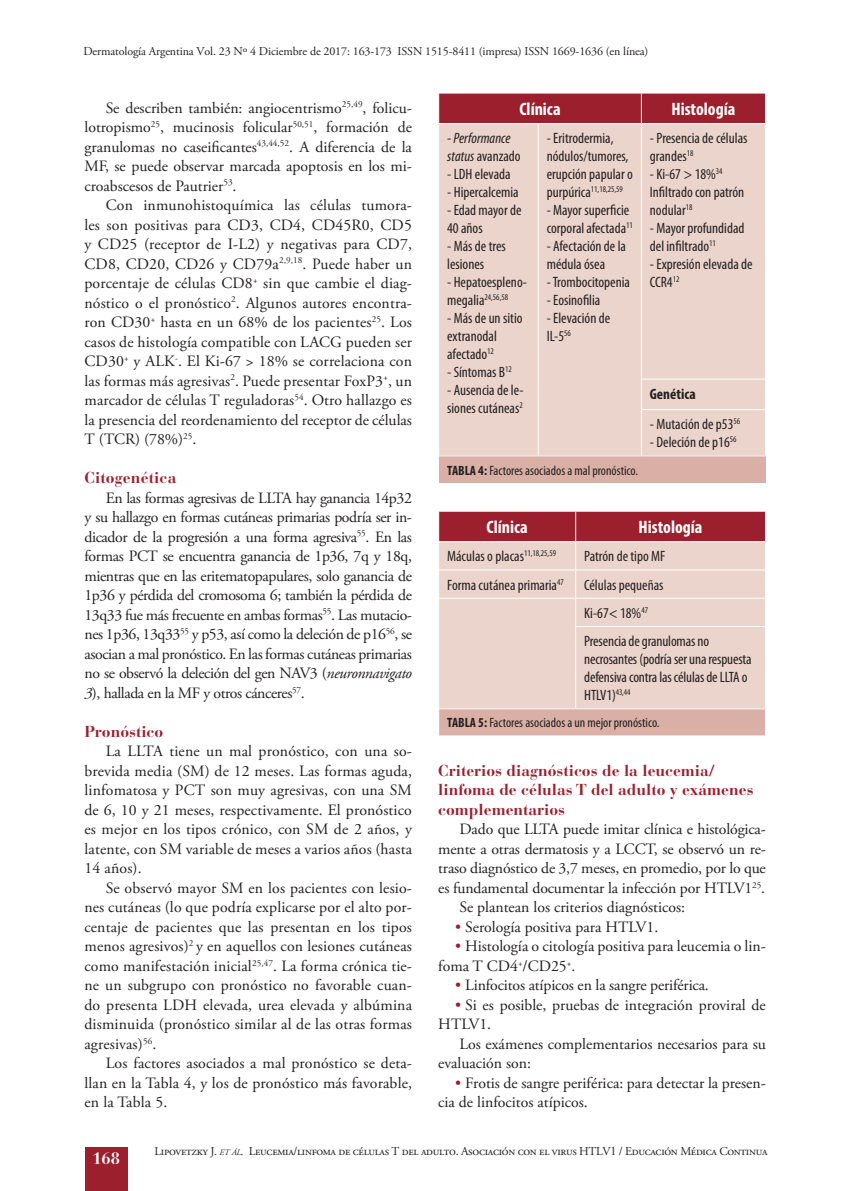
<style>
.page{position:relative;width:851px;height:1191px;background:#fff}
.page>*{position:absolute;margin:0;border:0;box-sizing:border-box;transform-origin:0 0}
.t1{font:700 condensed 18px "Myriad Pro";color:#fff}
.t2{font:700 16.5px "Bauer Bodoni Std";color:#fff}
.t3{font:15.75px/19.5px "Adobe Garamond Pro";color:#231f20;text-align:justify}
.t4{font:700 15.75px/19.5px "Bauer Bodoni Std";color:#9c1f2d}
.t5{font:condensed 15px/18px "Myriad Pro";color:#231f20}
.t6{font:italic condensed 15px/18px "Myriad Pro";color:#231f20}
.t7{font:700 condensed 15px "Myriad Pro";color:#231f20}
.t8{font:condensed 13.5px "Myriad Pro";color:#231f20}
.t9{font:12px "Adobe Garamond Pro";letter-spacing:-.025em;color:#231f20}
.t10{font:condensed 8.7px "Myriad Pro";color:#231f20}
.s1{font-style:italic}
.s2{font-style:normal}
.s3{font-size:15px}
.s4{font-weight:700}
.s5{color:#9c1f2d}
.s6{font-style:italic;font-size:8.4px}
.s7{font-family:"Times New Roman"}
</style>
<div class="page">
<div style="left:85px;top:1146px;width:43px;height:45px;background:#9c1f2d"></div>
<div style="left:439px;top:94px;width:326px;height:29px;background:#9c1f2d"></div>
<div style="left:439px;top:124px;width:326px;height:331px;background:#ebd4cc"></div>
<div style="left:438px;top:456px;width:327px;height:27px;background:#dab0a6"></div>
<hr style="left:537px;top:124px;width:1px;height:255px;background:#fff">
<hr style="left:641px;top:124px;width:1px;height:255px;background:#fff">
<hr style="left:537px;top:379px;width:1px;height:30px;background:#fff">
<hr style="left:537px;top:409px;width:1px;height:46px;background:#fff">
<hr style="left:641px;top:410px;width:1px;height:45px;background:#fff">
<hr style="left:641px;top:93px;width:1px;height:30px;background:#fff">
<hr style="left:641px;top:379px;width:124px;height:1px;background:#fff">
<hr style="left:641px;top:379px;width:1px;height:30px;background:#fff">
<hr style="left:641px;top:409px;width:124px;height:1px;background:#fff">
<div style="left:439px;top:626px;width:326px;height:82px;background:#ebd4cc"></div>
<div style="left:438px;top:709px;width:327px;height:27px;background:#dab0a6"></div>
<svg style="left:438px;top:709px;width:1px;height:26px"></svg>
<hr style="left:438px;top:735px;width:137px;height:1px;background:#fff">
<hr style="left:575px;top:735px;width:190px;height:1px;background:#fff">
<hr style="left:575px;top:626px;width:190px;height:1px;background:#fff">
<svg style="left:439px;top:512px;width:327px;height:114px;background:#d7a6a4"></svg>
<hr style="left:575px;top:627px;width:1px;height:81px;background:#fff">
<hr style="left:765px;top:511px;width:1px;height:30px;background:#fff">
<hr style="left:438px;top:541px;width:137px;height:1px;background:#fff">
<hr style="left:575px;top:541px;width:190px;height:1px;background:#fff">
<p class="t9" style="left:83px;top:44px;width:566px">Dermatología Argentina Vol. 23 Nº 4 Diciembre de 2017: 163-173 ISSN 1515-8411 (impresa) ISSN 1669-1636 (en línea)</p>
<p class="t3" style="left:84px;top:98px;width:329px;text-indent:21px">Se describen también: angiocentrismo<sup>25,49</sup>, folicu&shy;lotropismo<sup>25</sup>, mucinosis folicular<sup>50,51</sup>, formación de granulomas no caseificantes<sup>43,44,52</sup>. A diferencia de la MF, se puede observar marcada apoptosis en los mi&shy;croabscesos de Pautrier<sup>53</sup>.</p>
<p class="t3" style="left:84px;top:196px;width:329px;text-indent:21px">Con inmunohistoquímica las células tumora&shy;les son positivas para CD3, CD4, CD45R0, CD5 y CD25 (receptor de I-L2) y negativas para CD7, CD8, CD20, CD26 y CD79a<sup>2,9,18</sup>. Puede haber un porcentaje de células CD8<sup>+</sup> sin que cambie el diag&shy;nóstico o el pronóstico<sup>2</sup>. Algunos autores encontra&shy;ron CD30<sup>+</sup> hasta en un 68% de los pacientes<sup>25</sup>. Los casos de histología compatible con LACG pueden ser CD30<sup>+</sup> y ALK<sup>-</sup>. El Ki-67 &gt; 18% se correlaciona con las formas más agresivas<sup>2</sup>. Puede presentar FoxP3<sup>+</sup>, un marcador de células T reguladoras<sup>54</sup>. Otro hallazgo es la presencia del reordenamiento del receptor de células T (TCR) (78%)<sup>25</sup>.</p>
<p class="t4" style="left:84px;top:468px;width:93px">Citogenética</p>
<p class="t3" style="left:84px;top:488px;width:329px;text-indent:21px">En las formas agresivas de LLTA hay ganancia 14p32 y su hallazgo en formas cutáneas primarias podría ser in&shy;dicador de la progresión a una forma agresiva<sup>55</sup>. En las formas PCT se encuentra ganancia de 1p36, 7q y 18q, mientras que en las eritematopapulares, solo ganancia de 1p36 y pérdida del cromosoma 6; también la pérdida de 13q33 fue más frecuente en ambas formas<sup>55</sup>. Las mutacio&shy;nes 1p36, 13q33<sup>55</sup> y p53, así como la deleción de p16<sup>56</sup>, se asocian a mal pronóstico. En las formas cutáneas primarias no se observó la deleción del gen NAV3 (<span class="s1">neuronnavigato 3</span>), hallada en la MF y otros cánceres<sup>57</sup>.</p>
<p class="t4" style="left:84px;top:721px;width:80px">Pronóstico</p>
<p class="t3" style="left:84px;top:742px;width:329px;text-indent:21px">La LLTA tiene un mal pronóstico, con una so&shy;brevida media (SM) de 12 meses. Las formas aguda, linfomatosa y PCT son muy agresivas, con una SM de 6, 10 y 21 meses, respectivamente. El pronóstico es mejor en los tipos crónico, con SM de 2 años, y latente, con SM variable de meses a varios años (hasta 14 años).</p>
<p class="t3" style="left:84px;top:878px;width:329px;text-indent:21px">Se observó mayor SM en los pacientes con lesio&shy;nes cutáneas (lo que podría explicarse por el alto por&shy;centaje de pacientes que las presentan en los tipos menos agresivos)<sup>2</sup> y en aquellos con lesiones cutáneas como manifestación inicial<sup>25,47</sup>. La forma crónica tie&shy;ne un subgrupo con pronóstico no favorable cuan&shy;do presenta LDH elevada, urea elevada y albúmina disminuida (pronóstico similar al de las otras formas agresivas)<sup>56</sup>.</p>
<p class="t3" style="left:84px;top:1054px;width:329px;text-indent:21px">Los factores asociados a mal pronóstico se deta&shy;llan en la Tabla 4, y los de pronóstico más favorable, en la Tabla 5.</p>
<p class="t1" style="left:519px;top:98px;width:43px">Clínica</p>
<p class="t1" style="left:671px;top:98px;width:65px">Histología</p>
<p class="t6" style="left:447px;top:129px;width:75px">- Performance status <span class="s2">avanzado</span></p>
<p class="t5" style="left:447px;top:165px;width:65px">- LDH elevada</p>
<p class="t5" style="left:447px;top:183px;width:73px">- Hipercalcemia</p>
<p class="t5" style="left:447px;top:201px;width:76px">- Edad mayor de<br>40 años</p>
<p class="t5" style="left:447px;top:237px;width:60px">- Más de tres lesiones</p>
<p class="t5" style="left:447px;top:273px;width:81px">- Hepatoespleno-</p>
<p class="t10" style="left:447px;top:292px;width:62px"><span class="s3">megalia</span>24,56,58</p>
<p class="t5" style="left:447px;top:309px;width:77px">- Más de un sitio extranodal afectado<sup>12</sup></p>
<p class="t5" style="left:447px;top:363px;width:66px">- Síntomas B<sup>12</sup></p>
<p class="t5" style="left:447px;top:381px;width:78px">- Ausencia de le&shy;siones cutáneas<sup>2</sup></p>
<p class="t5" style="left:546px;top:129px;width:88px">- Eritrodermia, nódulos/tumores, erupción papular o</p>
<p class="t10" style="left:546px;top:184px;width:78px"><span class="s3">purpúrica</span>11,18,25,59</p>
<p class="t5" style="left:546px;top:201px;width:88px">- Mayor superficie corporal afectada<sup>11</sup></p>
<p class="t5" style="left:546px;top:237px;width:81px">- Afectación de la médula ósea</p>
<p class="t5" style="left:546px;top:273px;width:85px">- Trombocitopenia</p>
<p class="t5" style="left:546px;top:291px;width:55px">- Eosinofilia</p>
<p class="t5" style="left:546px;top:309px;width:65px">- Elevación de<br>IL-5<sup>56</sup></p>
<p class="t5" style="left:649px;top:129px;width:99px">- Presencia de células grandes<sup>18</sup></p>
<p class="t5" style="left:649px;top:165px;width:96px">- Ki-67 &gt; 18%<sup>34<br></sup>Infiltrado con patrón nodular<sup>18</sup></p>
<p class="t5" style="left:649px;top:219px;width:96px">- Mayor profundidad del infiltrado<sup>11</sup></p>
<p class="t5" style="left:649px;top:255px;width:104px">- Expresión elevada de<br>CCR4<sup>12</sup></p>
<p class="t7" style="left:649px;top:384px;width:47px">Genética</p>
<p class="t5" style="left:649px;top:415px;width:92px">- Mutación de p53<sup>56</sup></p>
<p class="t5" style="left:649px;top:433px;width:88px">- Deleción de p16<sup>56</sup></p>
<p class="t8" style="left:447px;top:462px;width:192px"><span class="s4">TABLA 4:</span> Factores asociados a mal pronóstico.</p>
<p class="t1" style="left:486px;top:516px;width:43px">Clínica</p>
<p class="t1" style="left:638px;top:516px;width:65px">Histología</p>
<p class="t5" style="left:447px;top:547px;width:110px">Máculas o placas<sup>11,18,25,59</sup></p>
<p class="t5" style="left:584px;top:547px;width:83px">Patrón de tipo MF</p>
<p class="t5" style="left:447px;top:575px;width:118px">Forma cutánea primaria<sup>47</sup></p>
<p class="t5" style="left:584px;top:570px;width:126px;line-height:28.2px">Células pequeñas<br>Ki-67&lt; 18%<sup>47<br></sup>Presencia de granulomas no</p>
<p class="t5" style="left:584px;top:650px;width:169px">necrosantes (podría ser una respuesta defensiva contra las células de LLTA o<br>HTLV1)<sup>43,44</sup></p>
<p class="t8" style="left:447px;top:715px;width:214px"><span class="s4">TABLA 5:</span> Factores asociados a un mejor pronóstico.</p>
<p class="t4" style="left:438px;top:760px;width:317px">Criterios diagnósticos de la leucemia/ linfoma de células T del adulto y exámenes complementarios</p>
<p class="t3" style="left:459px;top:820px;width:308px">Dado que LLTA puede imitar clínica e histológica-</p>
<p class="t3" style="left:438px;top:839px;width:329px">mente a otras dermatosis y a LCCT, se observó un re-</p>
<p class="t3" style="left:438px;top:859px;width:329px">traso diagnóstico de 3,7 meses, en promedio, por lo que</p>
<p class="t3" style="left:438px;top:878px;width:328px">es fundamental documentar la infección por HTLV1<sup>25</sup>.</p>
<p class="t3" style="left:459px;top:898px;width:227px">Se plantean los criterios diagnósticos:</p>
<p class="t3" style="left:455px;top:917px;width:204px"><span class="s5">•</span> Serología positiva para HTLV1.</p>
<p class="t3" style="left:438px;top:937px;width:329px;text-indent:17px"><span class="s5">•</span> Histología o citología positiva para leucemia o lin&shy;foma T CD4<sup>+</sup>/CD25<sup>+</sup>.</p>
<p class="t3" style="left:455px;top:976px;width:255px"><span class="s5">•</span> Linfocitos atípicos en la sangre periférica.</p>
<p class="t3" style="left:438px;top:995px;width:329px;text-indent:17px"><span class="s5">•</span> Si es posible, pruebas de integración proviral de<br>HTLV1.</p>
<p class="t3" style="left:438px;top:1034px;width:329px;text-indent:21px">Los exámenes complementarios necesarios para su evaluación son:</p>
<p class="t3" style="left:438px;top:1073px;width:329px;text-indent:17px"><span class="s5">•</span> Frotis de sangre periférica: para detectar la presen&shy;cia de linfocitos atípicos.</p>
<p class="t2" style="left:92px;top:1148px;width:29px">168</p>
<p class="t9" style="left:154px;top:1144px;width:614px">Lipovetzky J. <span class="s6">et ál</span><span class="s1">.</span> Leucemia/linfoma de células T del adulto. Asociación con el virus HTLV<span class="s7">1</span> / Educación Médica Continua</p>
</div>
